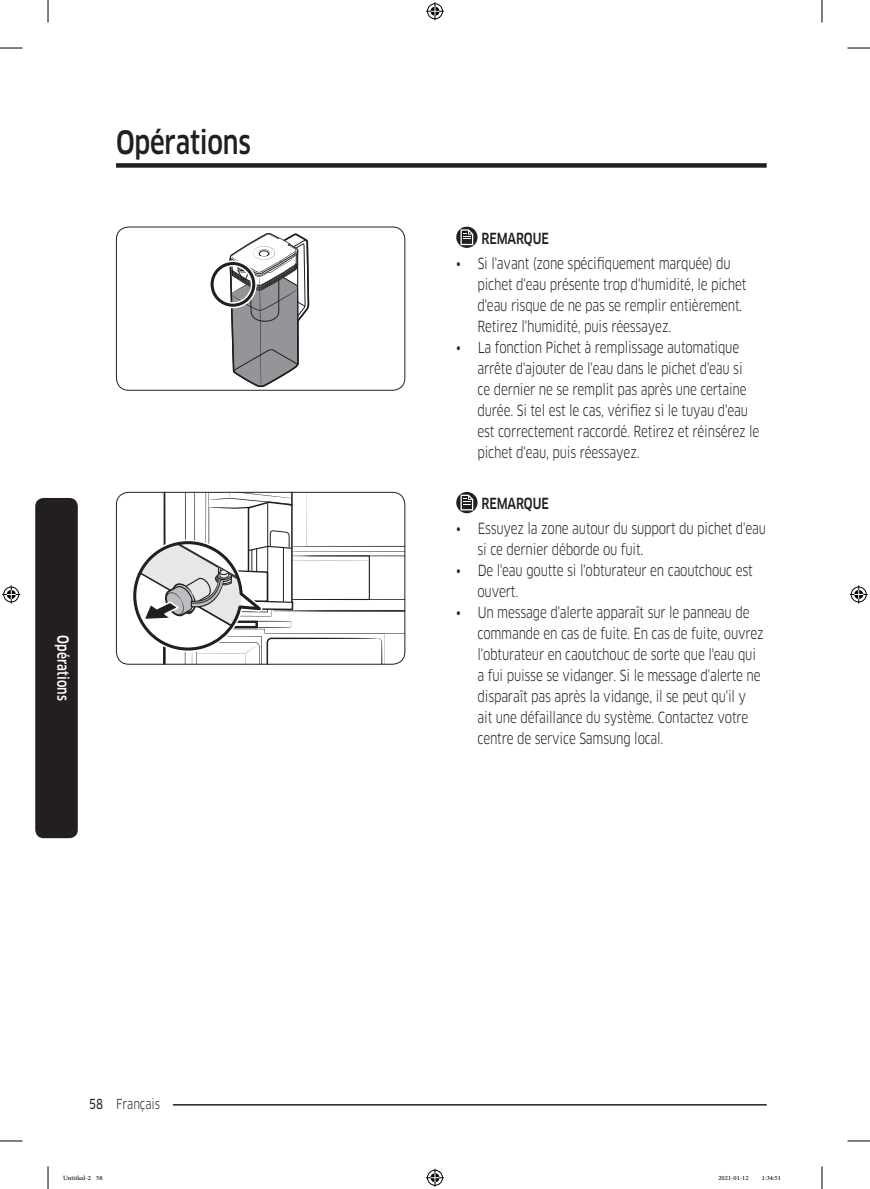
<style>
.page{position:relative;width:870px;height:1189px;background:#fff}
.page>*{position:absolute;margin:0;border:0;box-sizing:border-box;transform-origin:0 0}
.t1{font:500 31.5px "Samsung Clan Pro";letter-spacing:-.01em;color:#231f20;scale:.8 1}
.t2{font:15px/21px "Samsung Clan Pro";letter-spacing:-.015em;color:#231f20;scale:.8 1}
.DL_DT_Icon{font:500 15px "Samsung Clan Pro";letter-spacing:-.015em;color:#231f20;scale:.8 1}
.Sidebar{font:500 15px "Samsung Clan Pro";color:#fff;scale:.8 1}
.t3{font:13.5px "Samsung Clan Pro";color:#231f20;scale:.8 1}
.t4{font:9px "Adobe Arabic";color:#000}
.s1{font-family:"Samsung Clan Pro News"}
</style>
<div class="page">
<div style="left:116px;top:163px;width:651px;height:5px;background:#231f20"></div>
<hr style="left:116px;top:1104px;width:651px;height:1px;background:#231f20">
<div style="left:103px;top:1096px;width:70px;height:15px;background:#fff"></div>
<div style="left:35px;top:498px;width:43px;height:340px;background:#231f20;border-radius:9px"></div>
<svg style="left:229px;top:233px;width:81px;height:155px"></svg>
<div style="left:209px;top:260px;width:48px;height:48px;border:6px solid #fff;border-radius:50%"></div>
<div style="left:211px;top:262px;width:44px;height:45px;border:3px solid #231f20;border-radius:50%"></div>
<div style="left:116px;top:227px;width:289px;height:164px;border:1px solid #231f20;border-radius:12px"></div>
<svg style="left:456px;top:227px;width:21px;height:21px"></svg>
<svg style="left:460px;top:229px;width:13px;height:16px"></svg>
<svg style="left:133px;top:492px;width:272px;height:172px"></svg>
<div style="left:116px;top:492px;width:289px;height:172px;border:1px solid #231f20;border-radius:12px"></div>
<svg style="left:456px;top:492px;width:21px;height:21px"></svg>
<svg style="left:460px;top:495px;width:13px;height:15px"></svg>
<svg style="left:0;top:48px;width:22px;height:1px"></svg>
<svg style="left:847px;top:48px;width:23px;height:1px"></svg>
<svg style="left:0;top:1141px;width:22px;height:1px"></svg>
<svg style="left:847px;top:1141px;width:23px;height:1px"></svg>
<svg style="left:48px;top:0;width:1px;height:23px"></svg>
<svg style="left:48px;top:1166px;width:1px;height:23px"></svg>
<svg style="left:822px;top:0;width:1px;height:23px"></svg>
<svg style="left:822px;top:1166px;width:1px;height:23px"></svg>
<svg style="left:426px;top:2px;width:18px;height:18px"></svg>
<svg style="left:426px;top:1169px;width:18px;height:18px"></svg>
<svg style="left:2px;top:585px;width:18px;height:18px"></svg>
<svg style="left:850px;top:585px;width:18px;height:18px"></svg>
<h1 class="t1" style="left:116px;top:124px;width:170px">Opérations</h1>
<p class="Sidebar" style="left:72px;top:635px;width:83px;rotate:90deg">Opérations</p>
<p class="t3" style="left:89px;top:1096px;width:90px"><span class="s1">58</span> Français</p>
<p class="DL_DT_Icon" style="left:482px;top:229px;width:85px">REMARQUE</p>
<p class="t2" style="left:477px;top:253px;width:338px;text-indent:-21px">• Si l'avant (zone spécifiquement marquée) du pichet d'eau présente trop d'humidité, le pichet d'eau risque de ne pas se remplir entièrement.<br>Retirez l'humidité, puis réessayez.</p>
<p class="t2" style="left:477px;top:337px;width:354px;text-indent:-21px">• La fonction Pichet à remplissage automatique arrête d'ajouter de l'eau dans le pichet d'eau si<br>ce dernier ne se remplit pas après une certaine durée. Si tel est le cas, vérifiez si le tuyau d'eau est correctement raccordé. Retirez et réinsérez le pichet d'eau, puis réessayez.</p>
<p class="DL_DT_Icon" style="left:482px;top:495px;width:85px">REMARQUE</p>
<p class="t2" style="left:477px;top:518px;width:362px;text-indent:-21px">• Essuyez la zone autour du support du pichet d'eau si ce dernier déborde ou fuit.</p>
<p class="t2" style="left:477px;top:560px;width:346px;text-indent:-21px">• De l'eau goutte si l'obturateur en caoutchouc est ouvert.</p>
<p class="t2" style="left:477px;top:602px;width:359px;text-indent:-21px">• Un message d'alerte apparaît sur le panneau de commande en cas de fuite. En cas de fuite, ouvrez l'obturateur en caoutchouc de sorte que l'eau qui a fui puisse se vidanger. Si le message d'alerte ne disparaît pas après la vidange, il se peut qu'il y ait une défaillance du système. Contactez votre centre de service Samsung local.</p>
<p class="t4" style="left:63px;top:1171px;width:41px">Untitled-2 58</p>
<p class="t4" style="left:718px;top:1171px;width:32px">2021-01-12</p>
<p class="t4" style="left:762px;top:1171px;width:20px">1:34:51</p>
</div>
